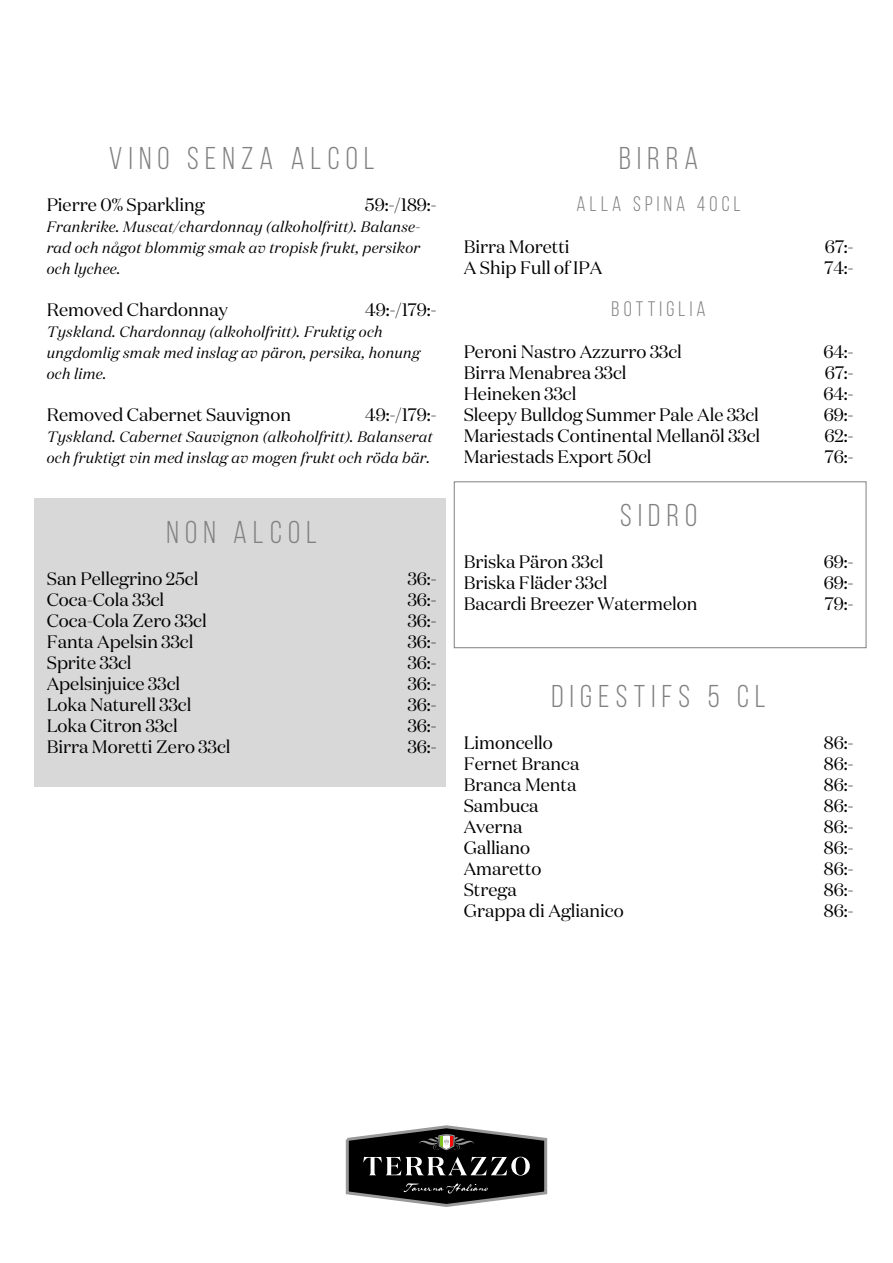
<style>
.page{position:relative;width:893px;height:1263px;background:#fff}
.page>*{position:absolute;margin:0;border:0;box-sizing:border-box;transform-origin:0 0}
.t1{font:31.5px "Bebas Neue";letter-spacing:.2em;color:#808080}
.t2{font:21px "Bebas Neue";letter-spacing:.2em;color:#808080}
.t3{font:18px "Domaine Disp";color:#000}
.t4{font:italic 15px/21px "Domaine Disp";letter-spacing:.025em;color:#000}
</style>
<div class="page">
<div style="left:34px;top:499px;width:412px;height:288px;background:#d8d8d8"></div>
<svg style="left:345px;top:1125px;width:203px;height:82px"></svg>
<div style="left:454px;top:481px;width:412px;height:167px;border:1px solid #808080"></div>
<h1 class="t1" style="left:109px;top:141px;width:267px">VINO SENZA ALCOL</h1>
<p class="t3" style="left:47px;top:194px;width:160px">Pierre 0% Sparkling</p>
<p class="t3" style="left:365px;top:194px;width:73px">59:-/189:-</p>
<p class="t4" style="left:47px;top:216px;width:375px;text-align:justify">Frankrike. Muscat/chardonnay (alkoholfritt). Balanse&shy;rad och något blommig smak av tropisk frukt, persikor och lychee.</p>
<p class="t3" style="left:47px;top:299px;width:183px">Removed Chardonnay</p>
<p class="t3" style="left:365px;top:299px;width:73px">49:-/179:-</p>
<p class="t4" style="left:47px;top:321px;width:375px">Tyskland. Chardonnay (alkoholfritt). Fruktig och ungdomlig smak med inslag av päron, persika, honung och lime.</p>
<p class="t3" style="left:47px;top:404px;width:246px">Removed Cabernet Sauvignon</p>
<p class="t3" style="left:365px;top:404px;width:73px">49:-/179:-</p>
<p class="t4" style="left:47px;top:426px;width:387px">Tyskland. Cabernet Sauvignon (alkoholfritt). Balanserat och fruktigt vin med inslag av mogen frukt och röda bär.</p>
<h1 class="t1" style="left:166px;top:515px;width:152px">NON ALCOL</h1>
<p class="t3" style="left:47px;top:567px;width:153px">San Pellegrino 25cl</p>
<p class="t3" style="left:408px;top:567px;width:30px">36:-</p>
<p class="t3" style="left:47px;top:588px;width:119px">Coca-Cola 33cl</p>
<p class="t3" style="left:408px;top:588px;width:30px">36:-</p>
<p class="t3" style="left:47px;top:609px;width:161px">Coca-Cola Zero 33cl</p>
<p class="t3" style="left:408px;top:609px;width:30px">36:-</p>
<p class="t3" style="left:47px;top:630px;width:148px">Fanta Apelsin 33cl</p>
<p class="t3" style="left:408px;top:630px;width:30px">36:-</p>
<p class="t3" style="left:47px;top:651px;width:86px">Sprite 33cl</p>
<p class="t3" style="left:408px;top:651px;width:30px">36:-</p>
<p class="t3" style="left:47px;top:672px;width:135px">Apelsinjuice 33cl</p>
<p class="t3" style="left:408px;top:672px;width:30px">36:-</p>
<p class="t3" style="left:47px;top:693px;width:146px">Loka Naturell 33cl</p>
<p class="t3" style="left:408px;top:693px;width:30px">36:-</p>
<p class="t3" style="left:47px;top:714px;width:132px">Loka Citron 33cl</p>
<p class="t3" style="left:408px;top:714px;width:30px">36:-</p>
<p class="t3" style="left:47px;top:735px;width:185px">Birra Moretti Zero 33cl</p>
<p class="t3" style="left:408px;top:735px;width:30px">36:-</p>
<h1 class="t1" style="left:619px;top:141px;width:81px">BIRRA</h1>
<p class="t2" style="left:576px;top:193px;width:166px">ALLA SPINA 40CL</p>
<p class="t3" style="left:464px;top:236px;width:107px">Birra Moretti</p>
<p class="t3" style="left:825px;top:236px;width:30px">67:-</p>
<p class="t3" style="left:464px;top:257px;width:140px">A Ship Full of IPA</p>
<p class="t3" style="left:825px;top:257px;width:31px">74:-</p>
<p class="t2" style="left:612px;top:298px;width:96px">BOTTIGLIA</p>
<p class="t3" style="left:464px;top:341px;width:220px">Peroni Nastro Azzurro 33cl</p>
<p class="t3" style="left:823px;top:341px;width:32px">64:-</p>
<p class="t3" style="left:464px;top:362px;width:164px">Birra Menabrea 33cl</p>
<p class="t3" style="left:825px;top:362px;width:30px">67:-</p>
<p class="t3" style="left:464px;top:383px;width:114px">Heineken 33cl</p>
<p class="t3" style="left:823px;top:383px;width:32px">64:-</p>
<p class="t3" style="left:464px;top:404px;width:297px">Sleepy Bulldog Summer Pale Ale 33cl</p>
<p class="t3" style="left:824px;top:404px;width:31px">69:-</p>
<p class="t3" style="left:464px;top:425px;width:298px">Mariestads Continental Mellanöl 33cl</p>
<p class="t3" style="left:824px;top:425px;width:31px">62:-</p>
<p class="t3" style="left:464px;top:446px;width:189px">Mariestads Export 50cl</p>
<p class="t3" style="left:825px;top:446px;width:30px">76:-</p>
<h1 class="t1" style="left:620px;top:498px;width:79px">SIDRO</h1>
<p class="t3" style="left:464px;top:551px;width:141px">Briska Päron 33cl</p>
<p class="t3" style="left:824px;top:551px;width:31px">69:-</p>
<p class="t3" style="left:464px;top:572px;width:145px">Briska Fläder 33cl</p>
<p class="t3" style="left:824px;top:572px;width:31px">69:-</p>
<p class="t3" style="left:464px;top:593px;width:235px">Bacardi Breezer Watermelon</p>
<p class="t3" style="left:825px;top:593px;width:30px">79:-</p>
<h1 class="t1" style="left:551px;top:679px;width:216px">DIGESTIFS 5 CL</h1>
<p class="t3" style="left:464px;top:731px;width:91px">Limoncello</p>
<p class="t3" style="left:824px;top:731px;width:31px">86:-</p>
<p class="t3" style="left:464px;top:752px;width:117px">Fernet Branca</p>
<p class="t3" style="left:824px;top:752px;width:31px">86:-</p>
<p class="t3" style="left:464px;top:773px;width:114px">Branca Menta</p>
<p class="t3" style="left:824px;top:773px;width:31px">86:-</p>
<p class="t3" style="left:464px;top:794px;width:76px">Sambuca</p>
<p class="t3" style="left:824px;top:794px;width:31px">86:-</p>
<p class="t3" style="left:464px;top:815px;width:60px">Averna</p>
<p class="t3" style="left:824px;top:815px;width:31px">86:-</p>
<p class="t3" style="left:464px;top:836px;width:68px">Galliano</p>
<p class="t3" style="left:824px;top:836px;width:31px">86:-</p>
<p class="t3" style="left:464px;top:857px;width:79px">Amaretto</p>
<p class="t3" style="left:824px;top:857px;width:31px">86:-</p>
<p class="t3" style="left:464px;top:878px;width:54px">Strega</p>
<p class="t3" style="left:824px;top:878px;width:31px">86:-</p>
<p class="t3" style="left:464px;top:899px;width:161px">Grappa di Aglianico</p>
<p class="t3" style="left:824px;top:899px;width:31px">86:-</p>
</div>
